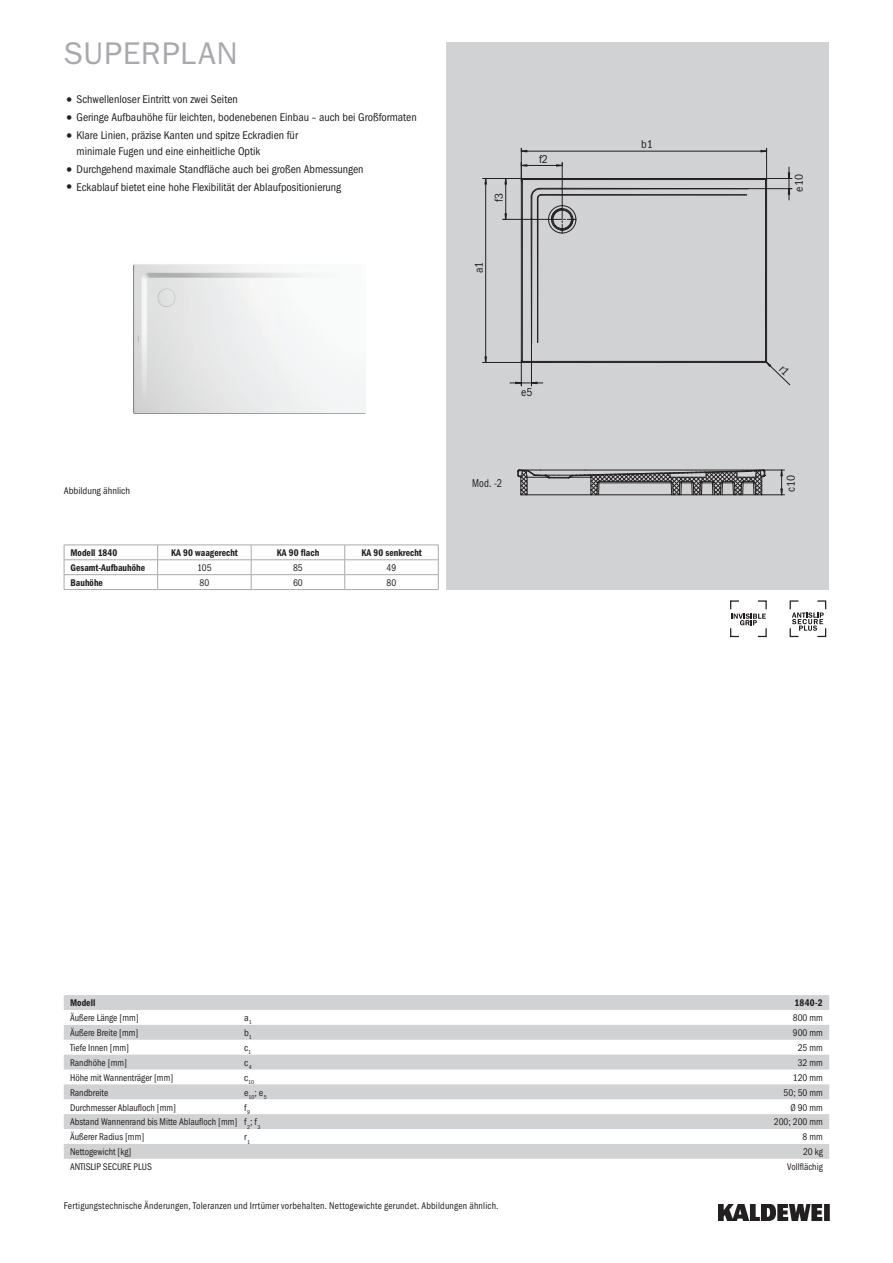
<style>
.page{position:relative;width:893px;height:1263px;background:#fff}
.page>*{position:absolute;margin:0;border:0;box-sizing:border-box;transform-origin:0 0}
.t1{font:31.5px "Franklin Gothic ITC";letter-spacing:.015em;color:#a8a9ad}
.t2{font:11.4px "Franklin Gothic Cond ITC";color:#231f20}
.t3{font:11.4px "Franklin Gothic Cond ITC";color:#231f20;scale:.87 1}
.t4{font:11.25px/15.8px "Franklin Gothic Cond ITC";color:#231f20}
.t5{font:9.75px "Franklin Gothic Cond ITC";color:#231f20;scale:.95 1}
.t6{font:9.75px "Franklin Gothic Cond ITC";letter-spacing:.025em;color:#231f20;scale:.95 1}
.t7{font:600 9.75px "Franklin Gothic Cond ITC";color:#231f20;scale:.95 1}
.t8{font:9.75px "Franklin Gothic Cond ITC";color:#231f20}
.t9{font:5.7px "Franklin Gothic Cond ITC";color:#231f20}
.s1{font-size:15.75px}
</style>
<div class="page">
<img style="left:719px;top:1204px;width:110px;height:16px">
<div style="left:446px;top:43px;width:383px;height:547px;background:#d1d2d4"></div>
<hr style="left:522px;top:232px;width:1px;height:127px;background:#231f20">
<hr style="left:676px;top:179px;width:87px;height:1px;background:#231f20">
<hr style="left:525px;top:179px;width:151px;height:1px;background:#231f20">
<hr style="left:765px;top:310px;width:1px;height:49px;background:#231f20">
<hr style="left:765px;top:182px;width:1px;height:128px;background:#231f20">
<hr style="left:525px;top:361px;width:91px;height:1px;background:#231f20">
<hr style="left:616px;top:361px;width:147px;height:1px;background:#231f20">
<hr style="left:531px;top:218px;width:1px;height:126px;background:#231f20">
<hr style="left:561px;top:188px;width:187px;height:1px;background:#231f20">
<hr style="left:562px;top:194px;width:185px;height:1px;background:#231f20">
<hr style="left:562px;top:195px;width:185px;height:1px;background:#231f20">
<hr style="left:537px;top:219px;width:1px;height:123px;background:#231f20">
<hr style="left:766px;top:180px;width:1px;height:181px;background:#231f20">
<hr style="left:521px;top:180px;width:1px;height:181px;background:#231f20">
<hr style="left:523px;top:362px;width:242px;height:1px;background:#231f20">
<hr style="left:523px;top:178px;width:242px;height:1px;background:#231f20">
<hr style="left:521px;top:151px;width:246px;height:1px;background:#231f20">
<hr style="left:531px;top:344px;width:1px;height:39px;background:#231f20">
<svg style="left:510px;top:359px;width:33px;height:27px"></svg>
<hr style="left:748px;top:188px;width:41px;height:1px;background:#231f20">
<svg style="left:760px;top:148px;width:32px;height:52px"></svg>
<hr style="left:485px;top:178px;width:1px;height:184px;background:#231f20">
<hr style="left:486px;top:362px;width:37px;height:1px;background:#231f20">
<svg style="left:483px;top:148px;width:94px;height:85px"></svg>
<svg style="left:483px;top:356px;width:4px;height:7px"></svg>
<svg style="left:517px;top:469px;width:267px;height:26px"></svg>
<img style="left:133px;top:264px;width:233px;height:150px">
<svg style="left:64px;top:995px;width:765px;height:164px;fill:#d1d2d4"></svg>
<hr style="left:64px;top:545px;width:94px;height:1px;background:#a8a9ad">
<hr style="left:158px;top:545px;width:93px;height:1px;background:#a8a9ad">
<hr style="left:251px;top:545px;width:94px;height:1px;background:#a8a9ad">
<hr style="left:345px;top:545px;width:94px;height:1px;background:#a8a9ad">
<hr style="left:64px;top:559px;width:94px;height:1px;background:#a8a9ad">
<hr style="left:158px;top:559px;width:93px;height:1px;background:#a8a9ad">
<hr style="left:251px;top:559px;width:94px;height:1px;background:#a8a9ad">
<hr style="left:345px;top:559px;width:94px;height:1px;background:#a8a9ad">
<hr style="left:64px;top:574px;width:94px;height:1px;background:#a8a9ad">
<svg style="left:64px;top:545px;width:1px;height:44px"></svg>
<hr style="left:64px;top:589px;width:94px;height:1px;background:#a8a9ad">
<hr style="left:158px;top:574px;width:93px;height:1px;background:#a8a9ad">
<svg style="left:157px;top:545px;width:1px;height:44px"></svg>
<hr style="left:158px;top:589px;width:93px;height:1px;background:#a8a9ad">
<hr style="left:251px;top:574px;width:94px;height:1px;background:#a8a9ad">
<svg style="left:251px;top:545px;width:1px;height:44px"></svg>
<hr style="left:251px;top:589px;width:94px;height:1px;background:#a8a9ad">
<hr style="left:345px;top:574px;width:94px;height:1px;background:#a8a9ad">
<svg style="left:344px;top:545px;width:1px;height:44px"></svg>
<svg style="left:438px;top:545px;width:1px;height:44px"></svg>
<hr style="left:345px;top:589px;width:94px;height:1px;background:#a8a9ad">
<svg style="left:789px;top:600px;width:38px;height:38px"></svg>
<svg style="left:730px;top:600px;width:37px;height:38px"></svg>
<svg style="left:763px;top:359px;width:27px;height:26px"></svg>
<h1 class="t1" style="left:64px;top:34px;width:176px">SUPERPLAN</h1>
<p class="t4" style="left:64px;top:92px;width:176px"><span class="s1">•</span> Schwellenloser Eintritt von zwei Seiten</p>
<p class="t4" style="left:64px;top:110px;width:355px"><span class="s1">•</span> Geringe Aufbauhöhe für leichten, bodenebenen Einbau – auch bei Großformaten</p>
<p class="t4" style="left:77px;top:127px;width:223px;text-indent:-13px"><span class="s1">•</span> Klare Linien, präzise Kanten und spitze Eckradien für minimale Fugen und eine einheitliche Optik</p>
<p class="t4" style="left:64px;top:161px;width:301px"><span class="s1">•</span> Durchgehend maximale Standfläche auch bei großen Abmessungen</p>
<p class="t4" style="left:64px;top:179px;width:279px"><span class="s1">•</span> Eckablauf bietet eine hohe Flexibilität der Ablaufpositionierung</p>
<p class="t8" style="left:64px;top:485px;width:68px">Abbildung ähnlich</p>
<p class="t7" style="left:70px;top:547px;width:51px">Modell 1840</p>
<p class="t7" style="left:171px;top:547px;width:72px">KA 90 waagerecht</p>
<p class="t7" style="left:277px;top:547px;width:46px">KA 90 flach</p>
<p class="t7" style="left:361px;top:547px;width:65px">KA 90 senkrecht</p>
<p class="t7" style="left:70px;top:562px;width:80px">Gesamt-Aufbauhöhe</p>
<p class="t5" style="left:197px;top:562px;width:17px">105</p>
<p class="t5" style="left:293px;top:562px;width:12px">85</p>
<p class="t5" style="left:387px;top:562px;width:12px">49</p>
<p class="t7" style="left:70px;top:577px;width:36px">Bauhöhe</p>
<p class="t5" style="left:200px;top:577px;width:12px">80</p>
<p class="t5" style="left:293px;top:577px;width:12px">60</p>
<p class="t5" style="left:387px;top:577px;width:12px">80</p>
<p class="t2" style="left:492px;top:202px;width:10px;rotate:-90deg">f3</p>
<p class="t2" style="left:472px;top:273px;width:13px;rotate:-90deg">a1</p>
<p class="t2" style="left:539px;top:152px;width:10px">f2</p>
<p class="t2" style="left:521px;top:385px;width:13px">e5</p>
<p class="t2" style="left:641px;top:138px;width:13px">b1</p>
<p class="t2" style="left:792px;top:191px;width:19px;rotate:-90deg">e10</p>
<p class="t3" style="left:472px;top:477px;width:36px">Mod. -2</p>
<p class="t2" style="left:784px;top:492px;width:18px;rotate:-90deg">c10</p>
<p class="t7" style="left:70px;top:997px;width:28px">Modell</p>
<p class="t7" style="left:794px;top:997px;width:31px">1840-2</p>
<p class="t5" style="left:70px;top:1012px;width:74px">Äußere Länge [mm]</p>
<p class="t8" style="left:244px;top:1012px;width:9px">a<sub>1</sub></p>
<p class="t5" style="left:793px;top:1012px;width:33px">800 mm</p>
<p class="t5" style="left:70px;top:1027px;width:73px">Äußere Breite [mm]</p>
<p class="t8" style="left:244px;top:1027px;width:9px">b<sub>1</sub></p>
<p class="t5" style="left:793px;top:1027px;width:33px">900 mm</p>
<p class="t5" style="left:70px;top:1042px;width:64px">Tiefe Innen [mm]</p>
<p class="t8" style="left:244px;top:1042px;width:8px">c<sub>1</sub></p>
<p class="t5" style="left:798px;top:1042px;width:28px">25 mm</p>
<p class="t5" style="left:70px;top:1057px;width:61px">Randhöhe [mm]</p>
<p class="t8" style="left:244px;top:1057px;width:9px">c<sub>4</sub></p>
<p class="t5" style="left:798px;top:1057px;width:28px">32 mm</p>
<p class="t5" style="left:70px;top:1072px;width:110px">Höhe mit Wannenträger [mm]</p>
<p class="t9" style="left:244px;top:1079px;width:11px"><sup>c</sup>10</p>
<p class="t5" style="left:793px;top:1072px;width:33px">120 mm</p>
<p class="t5" style="left:70px;top:1087px;width:42px">Randbreite</p>
<p class="t8" style="left:244px;top:1087px;width:24px">e<sub>10</sub>; e<sub>5</sub></p>
<p class="t5" style="left:784px;top:1087px;width:43px">50; 50 mm</p>
<p class="t5" style="left:70px;top:1101px;width:113px">Durchmesser Ablaufloch [mm]</p>
<p class="t8" style="left:244px;top:1101px;width:7px">f<sub>9</sub></p>
<p class="t5" style="left:790px;top:1101px;width:36px">Ø 90 mm</p>
<p class="t5" style="left:70px;top:1116px;width:202px">Abstand Wannenrand bis Mitte Ablaufloch [mm] f<sub>2</sub>; f<sub>3</sub></p>
<p class="t5" style="left:774px;top:1116px;width:53px">200; 200 mm</p>
<p class="t5" style="left:70px;top:1131px;width:80px">Äußerer Radius [mm]</p>
<p class="t8" style="left:244px;top:1131px;width:7px">r<sub>1</sub></p>
<p class="t5" style="left:803px;top:1131px;width:23px">8 mm</p>
<p class="t5" style="left:70px;top:1146px;width:66px">Nettogewicht [kg]</p>
<p class="t5" style="left:803px;top:1146px;width:22px">20 kg</p>
<p class="t5" style="left:70px;top:1161px;width:88px">ANTISLIP SECURE PLUS</p>
<p class="t5" style="left:787px;top:1161px;width:39px">Vollflächig</p>
<p class="t6" style="left:64px;top:1200px;width:459px">Fertigungstechnische Änderungen, Toleranzen und Irrtümer vorbehalten. Nettogewichte gerundet. Abbildungen ähnlich.</p>
</div>
